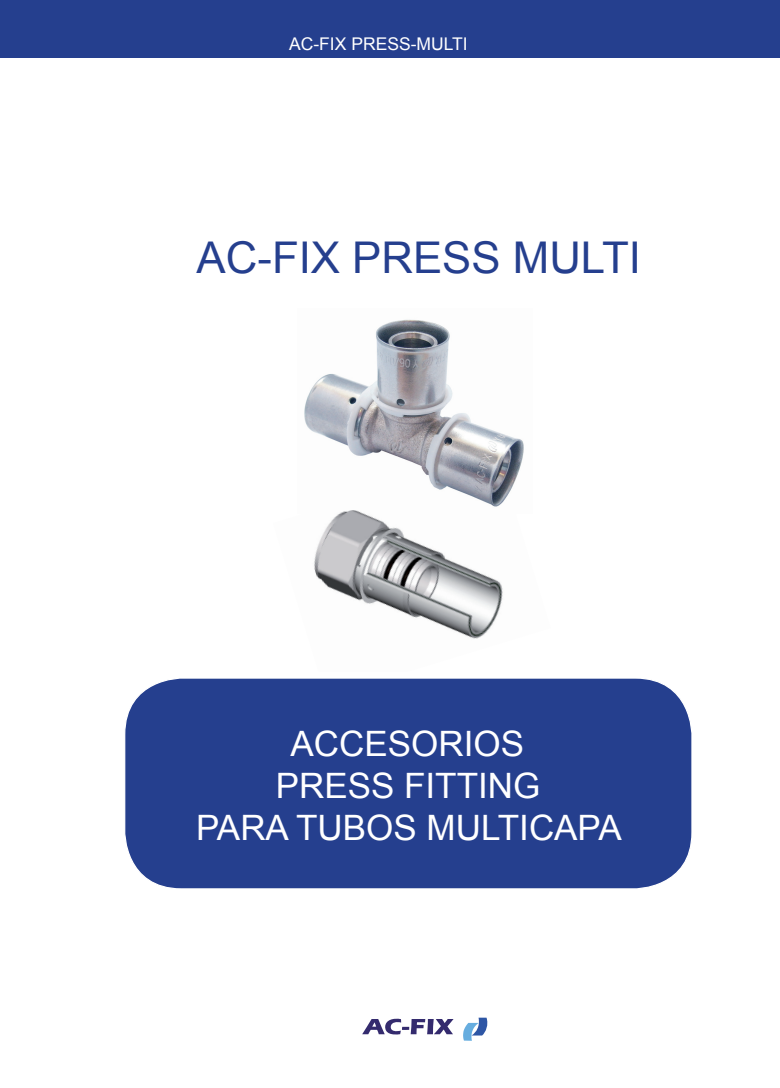
<style>
.page{position:relative;width:780px;height:1088px;background:#fff}
.page>*{position:absolute;margin:0;border:0;box-sizing:border-box;transform-origin:0 0}
.t1{font:43.75px "Arial";color:#253f8e}
.t2{font:35px/42px "Arial";color:#fff;text-align:center}
.t3{font:17.5px "Arial";color:#fff}
</style>
<div class="page">
<svg style="left:362px;top:1018px;width:91px;height:17px"></svg>
<svg style="left:463px;top:1017px;width:25px;height:24px"></svg>
<div style="left:125px;top:678px;width:567px;height:211px;background:#253f8e;border-radius:57px"></div>
<img style="left:304px;top:319px;width:220px;height:188px">
<img style="left:314px;top:510px;width:189px;height:129px">
<div style="left:0;top:0;width:780px;height:58px;background:#253f8e"></div>
<p class="t3" style="left:289px;top:32px;width:180px">AC-FIX PRESS-MULTI</p>
<p class="t1" style="left:197px;top:229px;width:446px">AC-FIX PRESS MULTI</p>
<p class="t2" style="left:196px;top:723px;width:427px">ACCESORIOS<br>PRESS FITTING<br>PARA TUBOS MULTICAPA</p>
</div>
